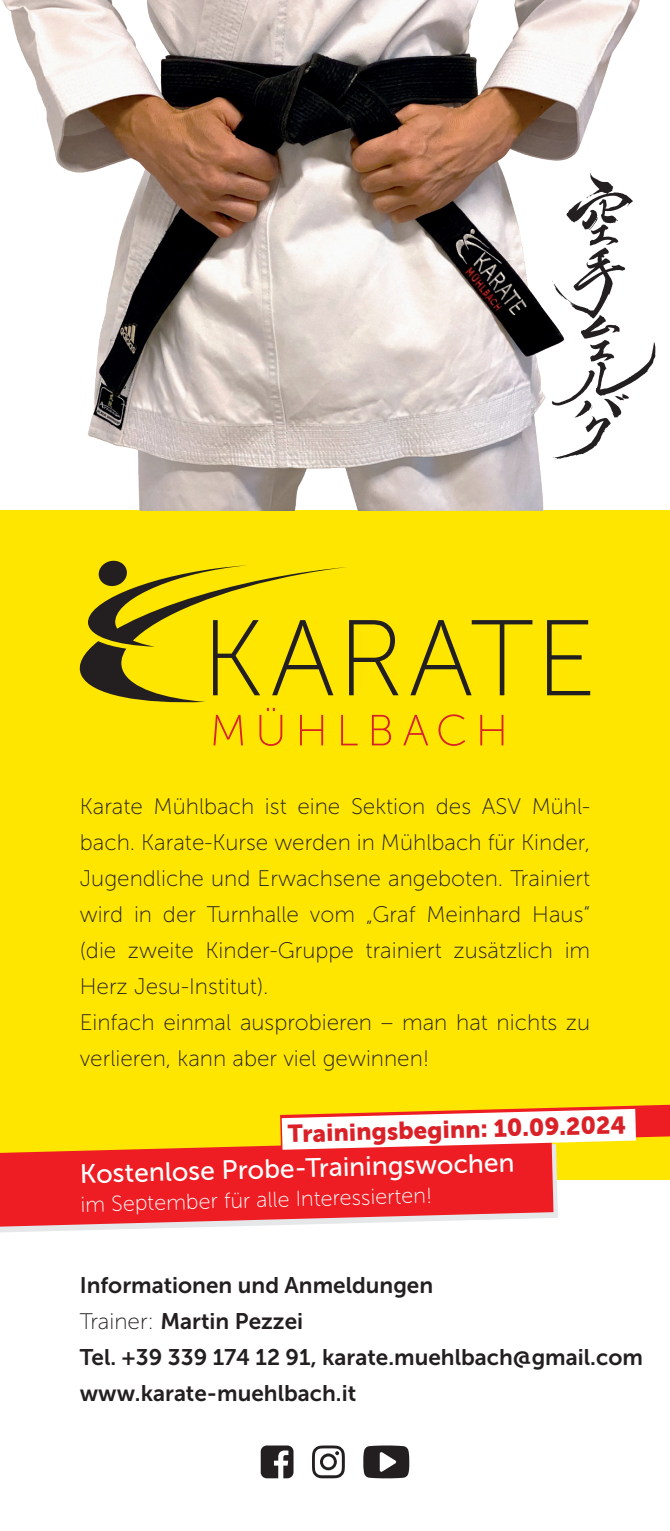
<style>
.page{position:relative;width:670px;height:1531px;background:#fff}
.page>*{position:absolute;margin:0;border:0;box-sizing:border-box;transform-origin:0 0}
.t1{font:26.55px "Museo Sans 500";color:#fff}
.t2{font:24.3px "Museo Sans 900";color:#da2128}
.t3{font:22.5px/36px "Museo Sans 100";color:#231f20}
.t4{font:22.5px/36px "Museo Sans 700";color:#231f20}
.t5{font:21.6px "Museo Sans 100";color:#fff}
.s1{font-family:"Museo Sans 100"}
</style>
<div class="page">
<div style="left:0;top:510px;width:670px;height:670px;background:#ffe601"></div>
<img style="left:2px;top:0;width:638px;height:510px">
<svg style="left:79px;top:560px;width:511px;height:186px"></svg>
<svg style="left:261px;top:1445px;width:32px;height:33px"></svg>
<svg style="left:363px;top:1445px;width:46px;height:33px"></svg>
<svg style="left:312px;top:1445px;width:33px;height:33px"></svg>
<svg style="left:0;top:1150px;width:558px;height:82px"></svg>
<svg style="left:0;top:1145px;width:553px;height:81px;fill:#ee1d23"></svg>
<svg style="left:280px;top:1105px;width:390px;height:45px"></svg>
<img style="left:429px;top:136px;width:227px;height:375px">
<p class="t3" style="left:80px;top:789px;width:512px">Karate Mühlbach ist eine Sektion des ASV Mühl&shy;bach. Karate-Kurse werden in Mühlbach für Kinder, Jugendliche und Erwachsene angeboten. Trainiert wird in der Turnhalle vom „Graf Meinhard Haus“ (die zweite Kinder-Gruppe trainiert zusätzlich im Herz Jesu-Institut).<br>Einfach einmal ausprobieren – man hat nichts zu verlieren, kann aber viel gewinnen!</p>
<p class="t2" style="left:288px;top:1118px;width:340px;rotate:-1deg">Trainingsbeginn: 10.09.2024</p>
<p class="t1" style="left:80px;top:1157px;width:436px;rotate:-1deg">Kostenlose Probe-Trainingswochen</p>
<p class="t5" style="left:80px;top:1194px;width:353px;rotate:-2deg">im September für alle Interessierten!</p>
<p class="t4" style="left:80px;top:1267px;width:564px">Informationen und Anmeldungen<br><span class="s1">Trainer:</span> Martin Pezzei<br>Tel. +39 339 174 12 91, karate.muehlbach@gmail.com www.karate-muehlbach.it</p>
</div>
